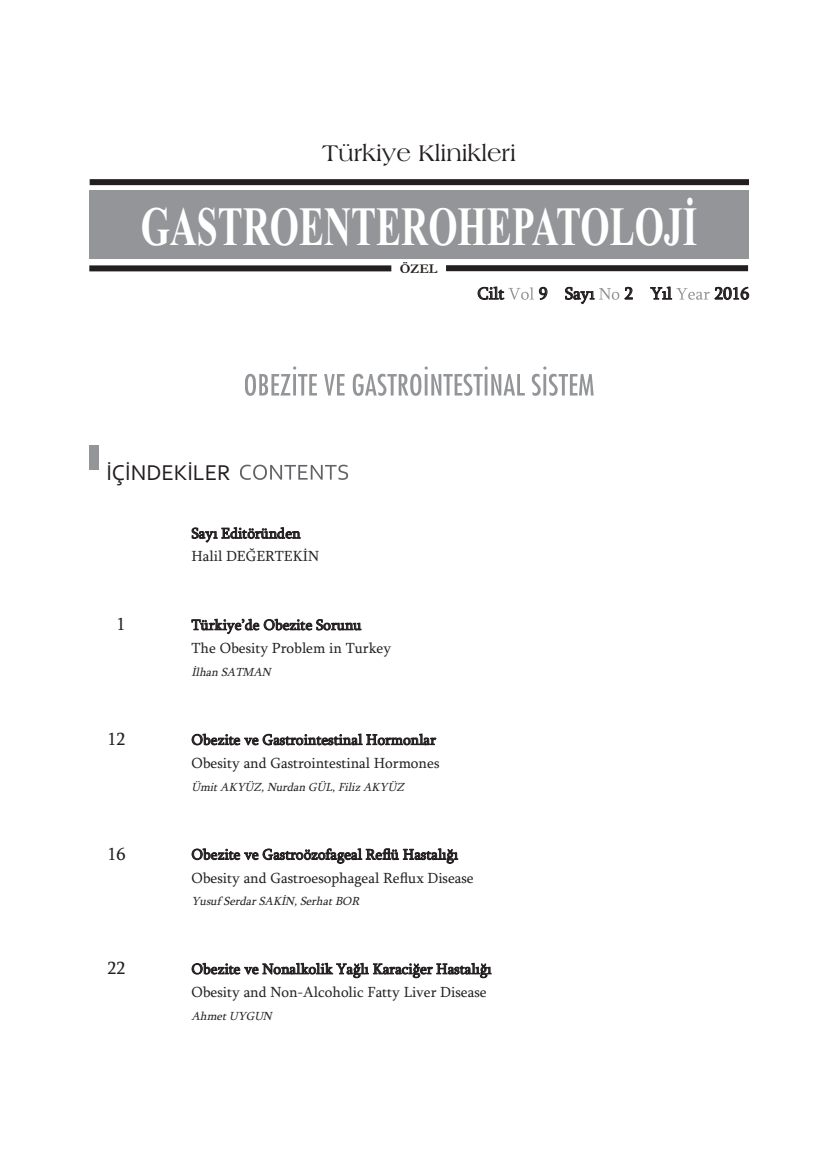
<style>
.page{position:relative;width:838px;height:1170px;background:#fff}
.page>*{position:absolute;margin:0;border:0;box-sizing:border-box;transform-origin:0 0}
.t1{font:700 55.35px "Times New Roman";color:#fff;scale:.68 1}
.t2{font:24px "Americana BT Roman";color:#231f20}
.t3{font:22.5px "Corbel";color:#231f20}
.t4{font:18px "Sylfaen";color:#231f20}
.t5{font:17.25px "Sylfaen";color:#231f20}
.t6{font:15px/23.1px "Sylfaen";color:#231f20}
.t7{font:700 13.5px "Garamond";color:#231f20}
.t8{font:italic 12px "Sylfaen";color:#231f20}
</style>
<div class="page">
<svg style="left:240px;top:464px;width:108px;height:16px"></svg>
<div style="left:89px;top:445px;width:10px;height:25px;background:#939598"></div>
<svg style="left:508px;top:287px;width:26px;height:13px"></svg>
<svg style="left:599px;top:288px;width:20px;height:12px"></svg>
<svg style="left:676px;top:288px;width:34px;height:12px"></svg>
<div style="left:89px;top:191px;width:659px;height:68px;background:#939598"></div>
<div style="left:90px;top:179px;width:659px;height:6px;background:#231f20"></div>
<div style="left:89px;top:265px;width:302px;height:6px;background:#231f20"></div>
<div style="left:446px;top:265px;width:302px;height:6px;background:#231f20"></div>
<svg style="left:245px;top:366px;width:176px;height:30px"></svg>
<h2 class="t2" style="left:322px;top:138px;width:195px">Türkiye Klinikleri</h2>
<h1 class="t1" style="left:141px;top:193px;width:820px">GASTROENTEROHEPATOLOJİ</h1>
<p class="t7" style="left:399px;top:260px;width:39px">ÖZEL</p>
<p class="t5" style="left:477px;top:283px;width:28px">Cilt</p>
<p class="t5" style="left:539px;top:283px;width:57px">9 Sayı</p>
<p class="t5" style="left:624px;top:283px;width:49px">2 Yıl</p>
<p class="t5" style="left:714px;top:283px;width:36px">2016</p>
<h3 class="t3" style="left:106px;top:458px;width:126px">İÇİNDEKİLER</h3>
<p class="t6" style="left:191px;top:521px;width:129px">Sayı Editöründen<br>Halil DEĞERTEKİN</p>
<p class="t4" style="left:116px;top:613px;width:10px">1</p>
<p class="t6" style="left:191px;top:613px;width:201px">Türkiye’de Obezite Sorunu<br>The Obesity Problem in Turkey</p>
<p class="t8" style="left:191px;top:664px;width:84px">İlhan SATMAN</p>
<p class="t4" style="left:107px;top:728px;width:19px">12</p>
<p class="t6" style="left:191px;top:727px;width:249px">Obezite ve Gastrointestinal Hormonlar<br>Obesity and Gastrointestinal Hormones</p>
<p class="t8" style="left:191px;top:779px;width:217px">Ümit AKYÜZ, Nurdan GÜL, Filiz AKYÜZ</p>
<p class="t4" style="left:107px;top:842px;width:19px">16</p>
<p class="t6" style="left:191px;top:842px;width:284px">Obezite ve Gastroözofageal Reflü Hastalığı<br>Obesity and Gastroesophageal Reflux Disease</p>
<p class="t8" style="left:191px;top:894px;width:173px">Yusuf Serdar SAKİN, Serhat BOR</p>
<p class="t4" style="left:107px;top:957px;width:19px">22</p>
<p class="t6" style="left:191px;top:957px;width:301px">Obezite ve Nonalkolik Yağlı Karaciğer Hastalığı<br>Obesity and Non-Alcoholic Fatty Liver Disease</p>
<p class="t8" style="left:191px;top:1008px;width:85px">Ahmet UYGUN</p>
</div>
